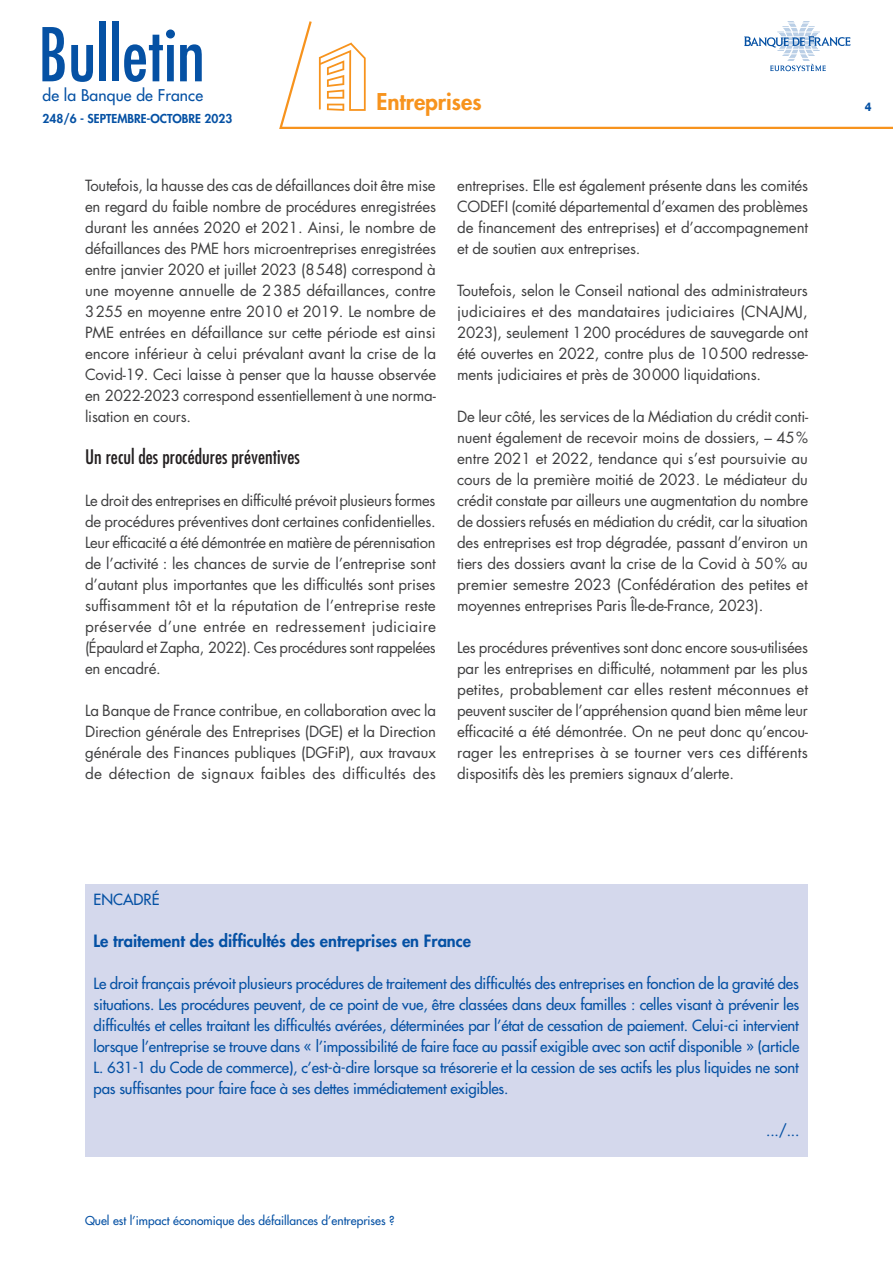
<style>
.page{position:relative;width:893px;height:1263px;background:#fff}
.page>*{position:absolute;margin:0;border:0;box-sizing:border-box;transform-origin:0 0}
.t1{font:condensed 72px "Futura Std";color:#0551a4}
.t2{font:800 22.5px "Futura Std";color:#f7931d}
.t3{font:condensed 19.5px "Futura Std";color:#231f20}
.t4{font:800 16.5px "Futura Std";color:#0551a4}
.t5{font:500 15.75px "Futura Std";letter-spacing:.01em;color:#0551a4}
.t6{font:15px/21px "Futura Std";letter-spacing:-.01em;color:#3e3e3f;text-align:justify}
.t7{font:500 15px/21px "Futura Std";letter-spacing:-.01em;color:#0551a4;text-align:justify}
.t8{font:500 12px "Futura Std";color:#0551a4}
.t9{font:800 12px "Futura Std";color:#0551a4}
.t10{font:800 12px "Helvetica Neue LT Std";color:#0551a4;scale:.9 1}
</style>
<div class="page">
<svg style="left:279px;top:21px;width:614px;height:108px"></svg>
<svg style="left:744px;top:22px;width:106px;height:49px"></svg>
<svg style="left:319px;top:42px;width:47px;height:69px"></svg>
<div style="left:85px;top:884px;width:723px;height:273px;background:#d4d8ec"></div>
<h1 class="t1" style="left:38px;top:12px;width:168px">Bulletin</h1>
<p class="t5" style="left:43px;top:86px;width:162px">de la Banque de France</p>
<p class="t9" style="left:43px;top:111px;width:191px">248/6 - SEPTEMBRE-OCTOBRE 2023</p>
<h2 class="t2" style="left:376px;top:88px;width:107px">Entreprises</h2>
<p class="t10" style="left:865px;top:99px;width:9px">4</p>
<p class="t6" style="left:85px;top:175px;width:353px">Toutefois, la hausse des cas de défaillances doit être mise en regard du faible nombre de procédures enregistrées durant les années 2020 et 2021. Ainsi, le nombre de défaillances des PME hors microentreprises enregistrées entre janvier 2020 et juillet 2023 (8548) correspond à une moyenne annuelle de 2385 défaillances, contre 3255 en moyenne entre 2010 et 2019. Le nombre de PME entrées en défaillance sur cette période est ainsi encore inférieur à celui prévalant avant la crise de la Covid-19. Ceci laisse à penser que la hausse observée en 2022-2023 correspond essentiellement à une norma&shy;lisation en cours.</p>
<h3 class="t3" style="left:85px;top:445px;width:216px">Un recul des procédures préventives</h3>
<p class="t6" style="left:85px;top:490px;width:353px">Le droit des entreprises en difficulté prévoit plusieurs formes de procédures préventives dont certaines confidentielles.<br>Leur efficacité a été démontrée en matière de pérennisation de l’activité : les chances de survie de l’entreprise sont d’autant plus importantes que les difficultés sont prises suffisamment tôt et la réputation de l’entreprise reste préservée d’une entrée en redressement judiciaire (Épaulard et Zapha, 2022). Ces procédures sont rappelées en encadré.</p>
<p class="t6" style="left:85px;top:700px;width:353px">La Banque de France contribue, en collaboration avec la Direction générale des Entreprises (DGE) et la Direction générale des Finances publiques (DGFiP), aux travaux de détection de signaux faibles des difficultés des</p>
<p class="t6" style="left:457px;top:175px;width:353px">entreprises. Elle est également présente dans les comités CODEFI (comité départemental d’examen des problèmes de financement des entreprises) et d’accompagnement et de soutien aux entreprises.</p>
<p class="t6" style="left:457px;top:280px;width:352px">Toutefois, selon le Conseil national des administrateurs judiciaires et des mandataires judiciaires (CNAJMJ, 2023), seulement 1200 procédures de sauvegarde ont été ouvertes en 2022, contre plus de 10500 redresse&shy;ments judiciaires et près de 30000 liquidations.</p>
<p class="t6" style="left:457px;top:406px;width:353px">De leur côté, les services de la Médiation du crédit conti&shy;nuent également de recevoir moins de dossiers, – 45% entre 2021 et 2022, tendance qui s’est poursuivie au cours de la première moitié de 2023. Le médiateur du crédit constate par ailleurs une augmentation du nombre de dossiers refusés en médiation du crédit, car la situation des entreprises est trop dégradée, passant d’environ un tiers des dossiers avant la crise de la Covid à 50% au premier semestre 2023 (Confédération des petites et moyennes entreprises Paris Île-de-France, 2023).</p>
<p class="t6" style="left:457px;top:637px;width:352px">Les procédures préventives sont donc encore sous-utilisées par les entreprises en difficulté, notamment par les plus petites, probablement car elles restent méconnues et peuvent susciter de l’appréhension quand bien même leur efficacité a été démontrée. On ne peut donc qu’encou&shy;rager les entreprises à se tourner vers ces différents dispositifs dès les premiers signaux d’alerte.</p>
<p class="t7" style="left:94px;top:889px;width:67px">ENCADRÉ</p>
<p class="t4" style="left:94px;top:931px;width:379px">Le traitement des difficultés des entreprises en France</p>
<p class="t7" style="left:94px;top:973px;width:707px">Le droit français prévoit plusieurs procédures de traitement des difficultés des entreprises en fonction de la gravité des situations. Les procédures peuvent, de ce point de vue, être classées dans deux familles : celles visant à prévenir les difficultés et celles traitant les difficultés avérées, déterminées par l’état de cessation de paiement. Celui-ci intervient lorsque l’entreprise se trouve dans « l’impossibilité de faire face au passif exigible avec son actif disponible » (article L. 631-1 du Code de commerce), c’est-à-dire lorsque sa trésorerie et la cession de ses actifs les plus liquides ne sont pas suffisantes pour faire face à ses dettes immédiatement exigibles.</p>
<p class="t7" style="left:766px;top:1120px;width:35px">.../...</p>
<p class="t8" style="left:85px;top:1213px;width:311px">Quel est l’impact économique des défaillances d’entreprises ?</p>
</div>
